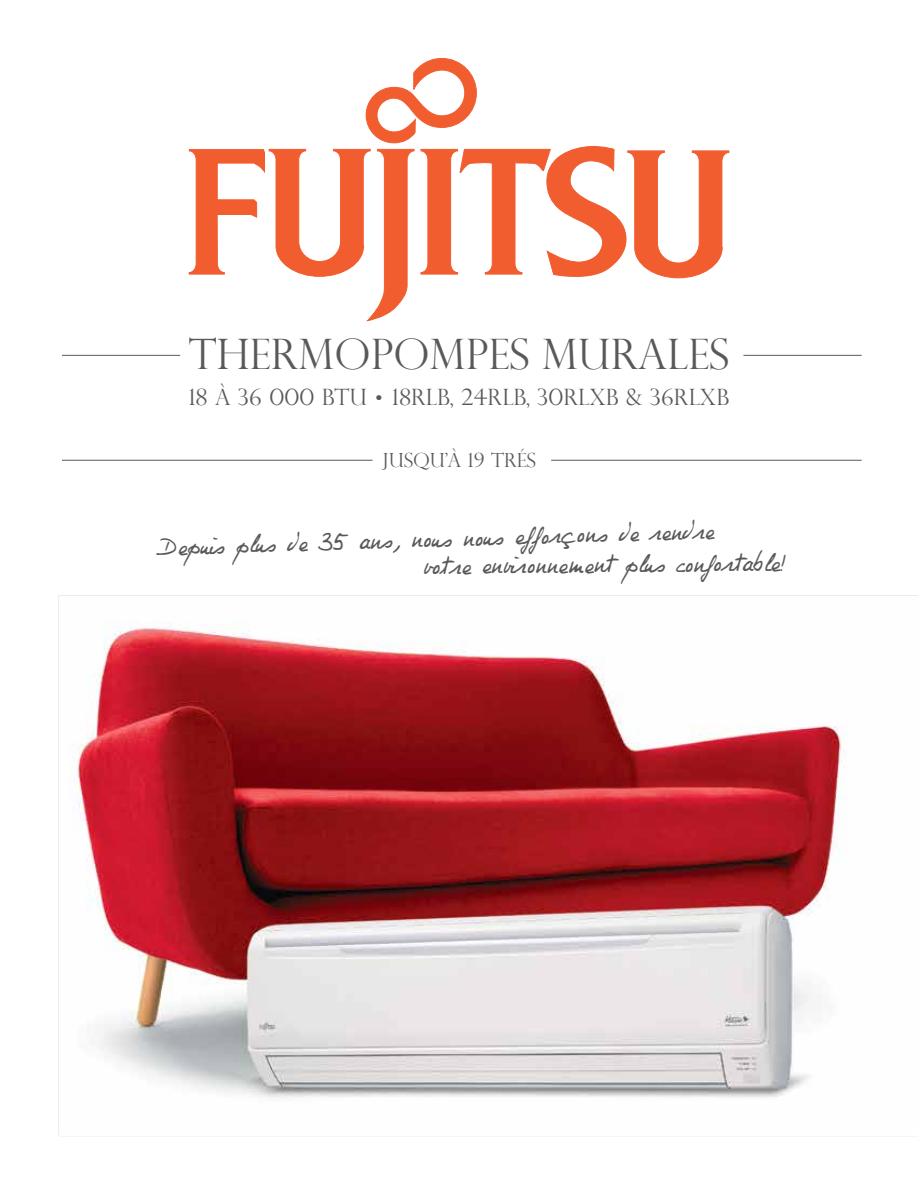
<style>
.page{position:relative;width:918px;height:1188px;background:#fff}
.page>*{position:absolute;margin:0;border:0;box-sizing:border-box;transform-origin:0 0}
.t1{font:300 42px "Perpetua Titling";color:#5b585b}
.t2{font:300 22.5px "Perpetua Titling";color:#5b585b}
.t3{font:19.5px "Philing";color:#5b585b}
.t4{font:300 19.5px "Perpetua Titling";color:#5b585b}
</style>
<div class="page">
<img style="left:58px;top:321px;width:860px;height:814px">
<svg style="left:188px;top:58px;width:542px;height:263px"></svg>
<hr style="left:62px;top:460px;width:310px;height:1px;background:#5b585b">
<hr style="left:62px;top:355px;width:118px;height:1px;background:#5b585b">
<hr style="left:551px;top:460px;width:311px;height:1px;background:#5b585b">
<hr style="left:743px;top:355px;width:119px;height:1px;background:#5b585b">
<h1 class="t1" style="left:189px;top:329px;width:542px">THERMOPOMPES MURALES</h1>
<p class="t2" style="left:189px;top:383px;width:542px">18 À 36 000 BTU • 18RLB, 24RLB, 30RLXB &amp; 36RLXB</p>
<p class="t4" style="left:382px;top:449px;width:156px">JUSQU’À 19 TRÉS</p>
<p class="t3" style="left:156px;top:538px;width:559px;rotate:-2deg">Depuis plus de 35 ans, nous nous efforçons de rendre</p>
<p class="t3" style="left:422px;top:554px;width:366px">votre environnement plus confortable!</p>
</div>
